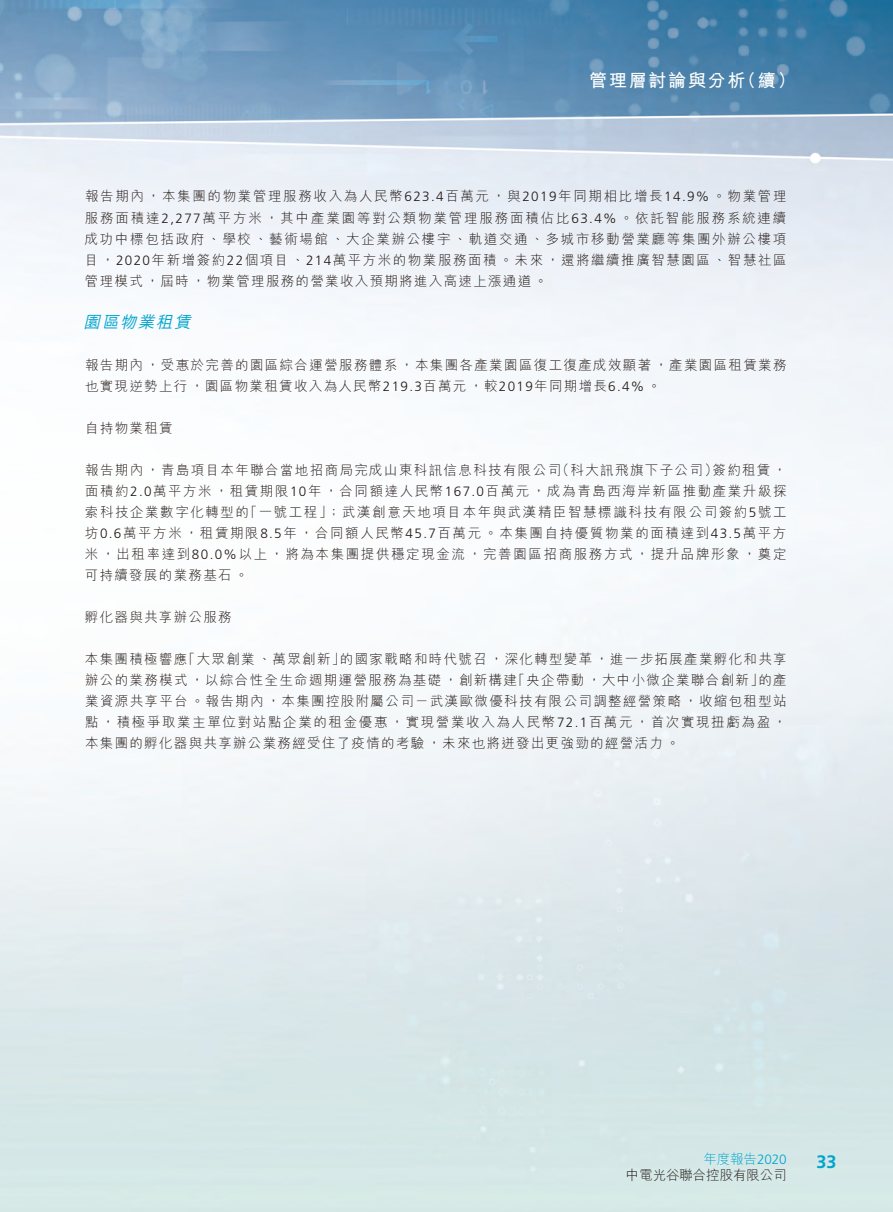
<style>
.page{position:relative;width:893px;height:1212px;background:#fff}
.page>*{position:absolute;margin:0;border:0;box-sizing:border-box;transform-origin:0 0}
.t1{font:700 18px "M Hei HK";letter-spacing:.095em;color:#fff}
.t2{font:700 18px "Frutiger LT Std";color:#00a5cd}
.t3{font:italic 500 16.5px "M Hei HK";color:#00a5cd}
.t4{font:300 13.5px/21px "M Hei HK";letter-spacing:.095em;color:#231916;text-align:justify}
.t5{font:300 13.5px/16.5px "M Hei HK";letter-spacing:-.01em;color:#231916;text-align:right}
.s1{font-family:"Frutiger LT Std"}
.s2{color:#00a5cd}
.s3{font-family:"Frutiger LT Std";color:#00a5cd}
</style>
<div class="page">
<img style="left:0;top:0;width:893px;height:1212px">
<h1 class="t1" style="left:589px;top:68px;width:208px">管理層討論與分析（續）</h1>
<p class="t4" style="left:85px;top:186px;width:703px">報告期內，本集團的物業管理服務收入為人民幣<span class="s1">623.4</span>百萬元，與<span class="s1">2019</span>年同期相比增長<span class="s1">14.9%</span>。物業管理服務面積達<span class="s1">2,277</span>萬平方米，其中產業園等對公類物業管理服務面積佔比<span class="s1">63.4%</span>。依託智能服務系統連續成功中標包括政府、學校、藝術場館、大企業辦公樓宇、軌道交通、多城市移動營業廳等集團外辦公樓項目，<span class="s1">2020</span>年新增簽約<span class="s1">22</span>個項目、<span class="s1">214</span>萬平方米的物業服務面積。未來，還將繼續推廣智慧園區、智慧社區管理模式，屆時，物業管理服務的營業收入預期將進入高速上漲通道。</p>
<p class="t3" style="left:84px;top:309px;width:113px">園區物業租賃</p>
<p class="t4" style="left:85px;top:354px;width:703px">報告期內，受惠於完善的園區綜合運營服務體系，本集團各產業園區復工復產成效顯著，產業園區租賃業務也實現逆勢上行，園區物業租賃收入為人民幣<span class="s1">219.3</span>百萬元，較<span class="s1">2019</span>年同期增長<span class="s1">6.4%</span> 。</p>
<p class="t4" style="left:85px;top:417px;width:89px">自持物業租賃</p>
<p class="t4" style="left:85px;top:459px;width:703px">報告期內，青島項目本年聯合當地招商局完成山東科訊信息科技有限公司（科大訊飛旗下子公司）簽約租賃，面積約<span class="s1">2.0</span>萬平方米，租賃期限<span class="s1">10</span>年，合同額達人民幣<span class="s1">167.0</span>百萬元，成為青島西海岸新區推動產業升級探索科技企業數字化轉型的「一號工程」；武漢創意天地項目本年與武漢精臣智慧標識科技有限公司簽約<span class="s1">5</span>號工坊<span class="s1">0.6</span>萬平方米，租賃期限<span class="s1">8.5</span>年，合同額人民幣<span class="s1">45.7</span>百萬元。本集團自持優質物業的面積達到<span class="s1">43.5</span>萬平方米，出租率達到<span class="s1">80.0%</span>以上，將為本集團提供穩定現金流，完善園區招商服務方式，提升品牌形象，奠定可持續發展的業務基石。</p>
<p class="t4" style="left:85px;top:606px;width:148px">孵化器與共享辦公服務</p>
<p class="t4" style="left:85px;top:648px;width:703px">本集團積極響應「大眾創業、萬眾創新」的國家戰略和時代號召，深化轉型變革，進一步拓展產業孵化和共享辦公的業務模式，以綜合性全生命週期運營服務為基礎，創新構建「央企帶動，大中小微企業聯合創新」的產業資源共享平台。報告期內，本集團控股附屬公司－武漢歐微優科技有限公司調整經營策略，收縮包租型站點，積極爭取業主單位對站點企業的租金優惠，實現營業收入為人民幣<span class="s1">72.1</span>百萬元，首次實現扭虧為盈，本集團的孵化器與共享辦公業務經受住了疫情的考驗，未來也將迸發出更強勁的經營活力。</p>
<p class="t5" style="left:626px;top:1150px;width:162px"><span class="s2">年度報告</span><span class="s3">2020<br></span>中電光谷聯合控股有限公司</p>
<h1 class="t2" style="left:816px;top:1151px;width:21px">33</h1>
</div>
